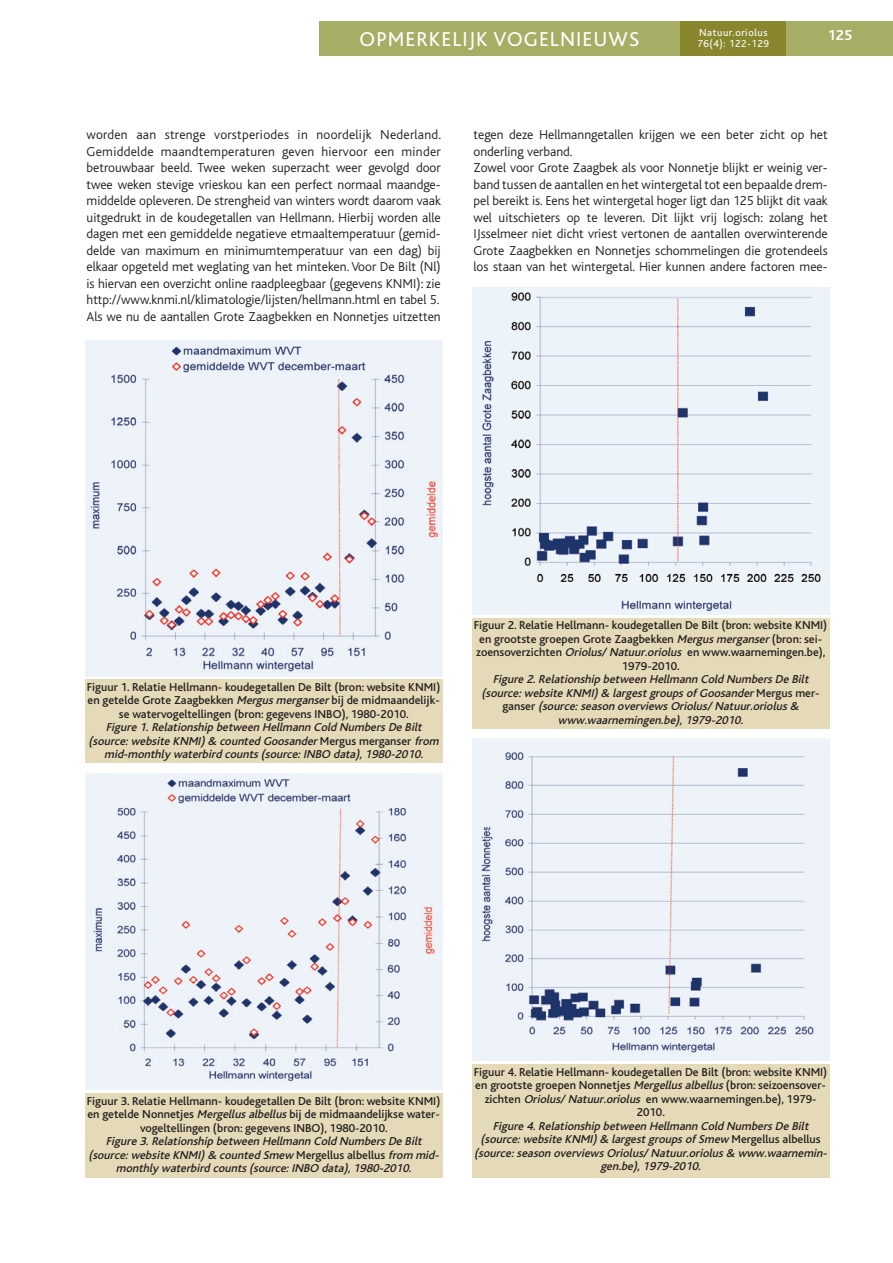
<style>
.page{position:relative;width:893px;height:1263px;background:#fff}
.page>*{position:absolute;margin:0;border:0;box-sizing:border-box;transform-origin:0 0}
.t1{font:21px "Bliss";letter-spacing:.05em;color:#fff}
.t2{font:700 15px "Bliss";color:#fff}
.t3{font:300 13.5px/16.5px "Bliss";color:#231f20}
.t4{font:500 12px/13.5px "Bliss";color:#231f20;text-align:center}
.t5{font:italic 500 12px/13.5px "Bliss";color:#231f20;text-align:center}
.t6{font:10.5px/10.5px "Bliss";letter-spacing:.05em;color:#fff}
.s1{font-style:italic}
.s2{font-style:normal}
</style>
<div class="page">
<div style="left:319px;top:21px;width:382px;height:34px;background:#a6ae65"></div>
<div style="left:680px;top:21px;width:106px;height:34px;background:#88872d"></div>
<div style="left:786px;top:21px;width:107px;height:34px;background:#a6ae65"></div>
<img style="left:85px;top:340px;width:357px;height:336px">
<div style="left:85px;top:680px;width:357px;height:83px;background:#e5dab7"></div>
<img style="left:472px;top:288px;width:357px;height:326px">
<div style="left:472px;top:618px;width:357px;height:111px;background:#e5dab7"></div>
<img style="left:85px;top:773px;width:357px;height:316px">
<div style="left:85px;top:1094px;width:357px;height:84px;background:#e5dab7"></div>
<img style="left:472px;top:738px;width:357px;height:322px">
<div style="left:472px;top:1065px;width:357px;height:113px;background:#e5dab7"></div>
<h1 class="t1" style="left:360px;top:31px;width:281px">OPMERKELIJK VOGELNIEUWS</h1>
<p class="t6" style="left:697px;top:29px;width:73px">Natuur.oriolus<br>76(4): 122-129</p>
<p class="t2" style="left:828px;top:29px;width:26px">125</p>
<p class="t3" style="left:87px;top:128px;width:356px">worden aan strenge vorstperiodes in noordelijk Nederland.<br>Gemiddelde maandtemperaturen geven hiervoor een minder betrouwbaar beeld. Twee weken superzacht weer gevolgd door twee weken stevige vrieskou kan een perfect normaal maandge&shy;middelde opleveren. De strengheid van winters wordt daarom vaak uitgedrukt in de koudegetallen van Hellmann. Hierbij worden alle dagen met een gemiddelde negatieve etmaaltemperatuur (gemid&shy;delde van maximum en minimumtemperatuur van een dag) bij elkaar opgeteld met weglating van het minteken. Voor De Bilt (Nl) is hiervan een overzicht online raadpleegbaar (gegevens KNMI): zie http://www.knmi.nl/klimatologie/lijsten/hellmann.html en tabel 5.<br>Als we nu de aantallen Grote Zaagbekken en Nonnetjes uitzetten</p>
<p class="t3" style="left:473px;top:128px;width:356px">tegen deze Hellmanngetallen krijgen we een beter zicht op het onderling verband.<br>Zowel voor Grote Zaagbek als voor Nonnetje blijkt er weinig ver&shy;band tussen de aantallen en het wintergetal tot een bepaalde drem&shy;pel bereikt is. Eens het wintergetal hoger ligt dan 125 blijkt dit vaak wel uitschieters op te leveren. Dit lijkt vrij logisch: zolang het IJsselmeer niet dicht vriest vertonen de aantallen overwinterende Grote Zaagbekken en Nonnetjes schommelingen die grotendeels los staan van het wintergetal. Hier kunnen andere factoren mee-</p>
<p class="t4" style="left:87px;top:681px;width:355px">Figuur 1. Relatie Hellmann- koudegetallen De Bilt (bron: website KNMI) en getelde Grote Zaagbekken <span class="s1">Mergus merganser</span>bij de midmaandelijk&shy;se watervogeltellingen (bron: gegevens INBO), 1980-2010.</p>
<p class="t5" style="left:89px;top:722px;width:354px">Figure 1.Relationship between Hellmann Cold Numbers De Bilt (source:website KNMI)&amp; counted Goosander<span class="s2">M e rg u s m e rg a n s e r</span> from mid-monthly waterbird counts (source:INBO data),1980-2010.</p>
<p class="t4" style="left:474px;top:620px;width:355px">Figuur 2. Relatie Hellmann- koudegetallen De Bilt (bron: website KNMI) en grootste groepen Grote Zaagbekken <span class="s1">Mergus merganser</span>(bron: sei&shy;zoensoverzichten <span class="s1">Oriolus/ Natuur.oriolus</span> en www.waarnemingen.be), 1979-2010.</p>
<p class="t5" style="left:482px;top:674px;width:340px">Figure 2.Relationship between Hellmann Cold Numbers De Bilt (source:website KNMI)&amp; largestgroups of Goosander<span class="s2">M e rg u s m e r - g a n s e r</span> (source:season overviews Oriolus/ Natuur.oriolus &amp; www.waarnemingen.be),1979-2010.</p>
<p class="t4" style="left:87px;top:1095px;width:355px">Figuur 3. Relatie Hellmann- koudegetallen De Bilt (bron: website KNMI) en getelde Nonnetjes <span class="s1">Mergellus albellus</span> bij de midmaandelijkse water&shy;vogeltellingen (bron: gegevens INBO), 1980-2010.</p>
<p class="t5" style="left:88px;top:1136px;width:354px">Figure 3.Relationship between Hellmann Cold Numbers De Bilt (source:website KNMI)&amp; counted Smew <span class="s2">M e rg e l l u s a l b e l l u s</span> from mid&shy;monthly waterbird counts (source:INBO data),1980-2010.</p>
<p class="t4" style="left:474px;top:1066px;width:355px">Figuur 4. Relatie Hellmann- koudegetallen De Bilt (bron: website KNMI) en grootste groepen Nonnetjes <span class="s1">Mergellus albellus</span> (bron: seizoensover&shy;zichten <span class="s1">Oriolus/ Natuur.oriolus</span> en www.waarnemingen.be), 1979- 2010.</p>
<p class="t5" style="left:474px;top:1120px;width:357px">Figure 4.Relationship between Hellmann Cold Numbers De Bilt (source:website KNMI)&amp; largestgroups of Smew <span class="s2">M e rg e l l u s a l b e l l u s </span>(source:season overviews Oriolus/ Natuur.oriolus &amp; www.waarnemin&shy;gen.be),1979-2010.</p>
</div>
